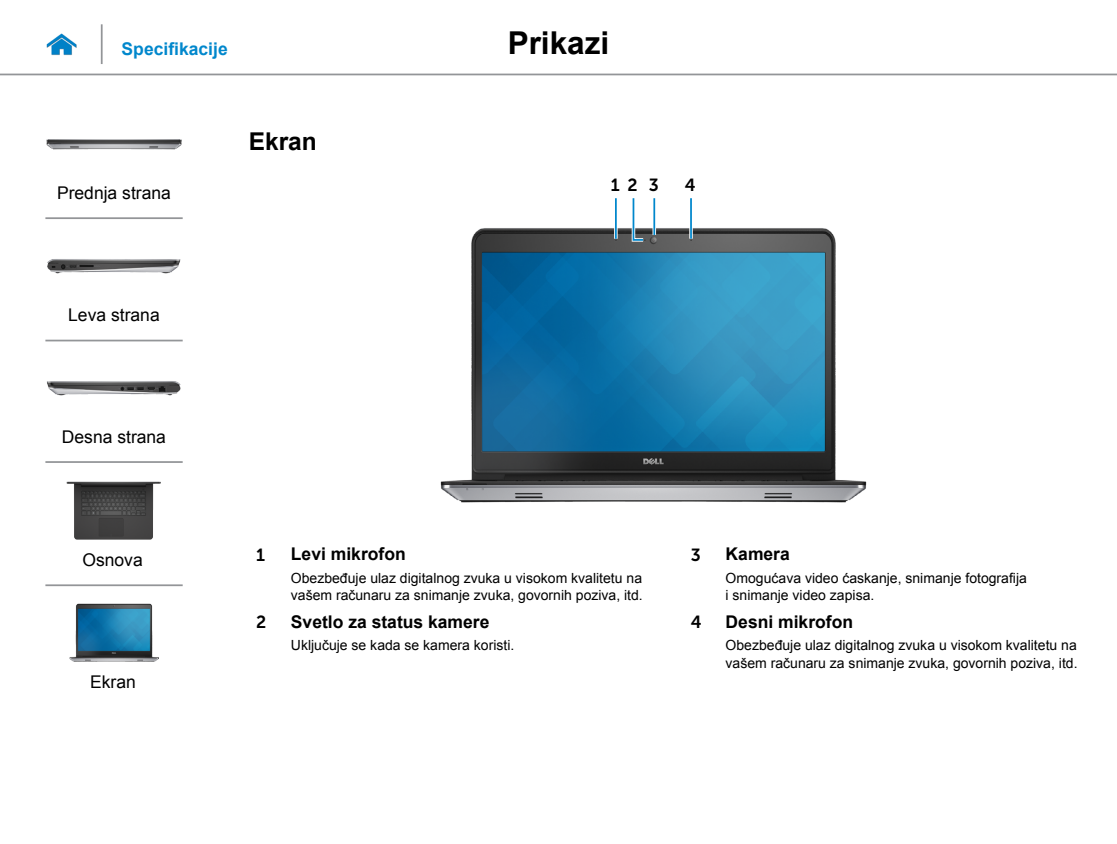
<style>
.page{position:relative;width:1117px;height:844px;background:#fff}
.page>*{position:absolute;margin:0;border:0;box-sizing:border-box;transform-origin:0 0}
.t1{font:700 31.5px "Arial";color:#000}
.Head2{font:700 24.5px "Arial";color:#000}
.Callout_Head{font:700 17.5px "Arial";color:#000}
.t2{font:17.5px "Arial";color:#000}
.t3{font:700 17.5px "Arial";color:#0087cc}
.Callout_Head-2{font:17.5px "Museo Sans For Dell 700";color:#000}
.Callout-L{font:17.5px "Museo Sans For Dell 700";color:#000}
.Callout_description{font:14px/17.5px "Arial";color:#000}
</style>
<div class="page">
<hr style="left:0;top:74px;width:1116px;height:1px;background:#939598">
<img style="left:46px;top:33px;width:31px;height:23px">
<img style="left:440px;top:228px;width:427px;height:275px">
<svg style="left:652px;top:198px;width:4px;height:37px"></svg>
<hr style="left:653px;top:198px;width:2px;height:37px;background:#0087cc">
<hr style="left:614px;top:198px;width:3px;height:41px;background:#fff">
<hr style="left:615px;top:198px;width:1px;height:41px;background:#0087cc">
<hr style="left:689px;top:198px;width:3px;height:40px;background:#fff">
<hr style="left:690px;top:198px;width:1px;height:40px;background:#0087cc">
<svg style="left:629px;top:198px;width:17px;height:45px"></svg>
<hr style="left:101px;top:24px;width:2px;height:40px;background:#939598">
<img style="left:46px;top:139px;width:136px;height:11px">
<img style="left:47px;top:259px;width:134px;height:14px">
<img style="left:47px;top:381px;width:134px;height:14px">
<img style="left:67px;top:481px;width:94px;height:58px">
<img style="left:69px;top:603px;width:89px;height:58px">
<hr style="left:45px;top:217px;width:138px;height:2px;background:#939598">
<hr style="left:45px;top:339px;width:138px;height:2px;background:#939598">
<hr style="left:45px;top:461px;width:138px;height:2px;background:#939598">
<hr style="left:45px;top:584px;width:138px;height:2px;background:#939598">
<p class="t3" style="left:122px;top:37px;width:108px">Specifikacije</p>
<h1 class="t1" style="left:507px;top:22px;width:103px">Prikazi</h1>
<p class="t2" style="left:57px;top:181px;width:115px">Prednja strana</p>
<p class="t2" style="left:68px;top:303px;width:93px">Leva strana</p>
<p class="t2" style="left:62px;top:425px;width:106px">Desna strana</p>
<p class="t2" style="left:82px;top:548px;width:62px">Osnova</p>
<p class="t2" style="left:90px;top:670px;width:47px">Ekran</p>
<p class="Head2" style="left:249px;top:125px;width:70px">Ekran</p>
<p class="Callout-L" style="left:610px;top:175px;width:28px">1 2</p>
<p class="Callout-L" style="left:648px;top:175px;width:12px">3</p>
<p class="Callout-L" style="left:684px;top:175px;width:12px">4</p>
<p class="Callout_Head-2" style="left:256px;top:544px;width:10px">1</p>
<p class="Callout_Head" style="left:291px;top:542px;width:116px">Levi mikrofon</p>
<p class="Callout_description" style="left:291px;top:569px;width:353px">Obezbeđuje ulaz digitalnog zvuka u visokom kvalitetu na vašem računaru za snimanje zvuka, govornih poziva, itd.</p>
<p class="Callout_Head-2" style="left:256px;top:612px;width:12px">2</p>
<p class="Callout_Head" style="left:291px;top:610px;width:200px">Svetlo za status kamere</p>
<p class="Callout_description" style="left:291px;top:636px;width:225px">Uključuje se kada se kamera koristi.</p>
<p class="Callout_Head-2" style="left:690px;top:544px;width:12px">3</p>
<p class="Callout_Head" style="left:725px;top:542px;width:66px">Kamera</p>
<p class="Callout_description" style="left:725px;top:569px;width:303px">Omogućava video ćaskanje, snimanje fotografija i snimanje video zapisa.</p>
<p class="Callout_Head-2" style="left:690px;top:612px;width:12px">4</p>
<p class="Callout_Head" style="left:725px;top:610px;width:129px">Desni mikrofon</p>
<p class="Callout_description" style="left:725px;top:636px;width:353px">Obezbeđuje ulaz digitalnog zvuka u visokom kvalitetu na vašem računaru za snimanje zvuka, govornih poziva, itd.</p>
</div>
